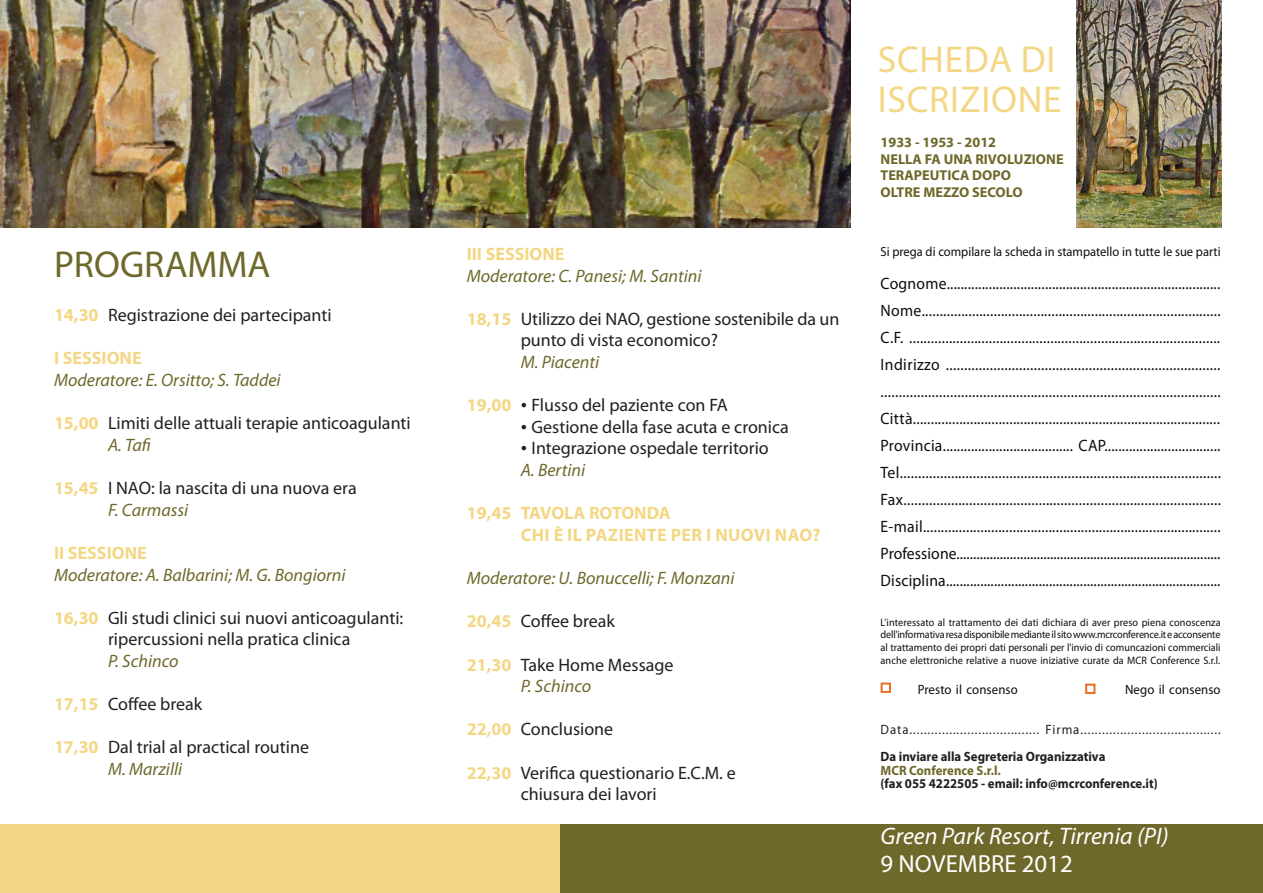
<style>
.page{position:relative;width:1263px;height:893px;background:#fff}
.page>*{position:absolute;margin:0;border:0;box-sizing:border-box;transform-origin:0 0}
.t1{font:37.5px "Myriad Pro";letter-spacing:.02em;color:#f4d785}
.t2{font:37.5px "Myriad Pro";color:#6f682b}
.t3{font:24.75px "Myriad Pro";color:#fff}
.t4{font:italic 24px "Myriad Pro";color:#fff}
.t5{font:18px/21.6px "Myriad Pro";color:#231f20}
.t6{font:italic 18px "Myriad Pro";color:#6f682b}
.t7{font:700 18px "Myriad Pro";color:#f4d785}
.t8{font:700 18px "Myriad Pro";letter-spacing:.02em;color:#f4d785}
.t9{font:16.5px "Myriad Pro";letter-spacing:.015em;color:#0b0f0e;scale:.95 1}
.t10{font:700 14.25px "Myriad Pro";color:#6f682b}
.t11{font:13.5px "Myriad Pro";letter-spacing:.075em;color:#231f20;scale:.95 1}
.t12{font:700 13.5px "Myriad Pro";color:#231f20;scale:.95 1}
.t13{font:13.5px "Myriad Pro";letter-spacing:.01em;color:#0b0f0e;scale:.95 1}
.t14{font:700 13.5px "Myriad Pro";color:#6f682b;scale:.95 1}
.t15{font:13.2px "Myriad Pro";color:#0b0f0e;scale:.95 1}
.t16{font:10.8px/12.9px "Myriad Pro";letter-spacing:.005em;color:#0b0f0e;text-align:justify;scale:.95 1}
.s1{font-weight:700;color:#f4d785}
.s2{font-family:"Times New Roman"}
</style>
<div class="page">
<div style="left:880px;top:682px;width:11px;height:11px;border:2px solid #e6732d"></div>
<div style="left:1085px;top:684px;width:10px;height:10px;border:2px solid #e6732d"></div>
<div style="left:0;top:825px;width:561px;height:68px;background:#f4d785"></div>
<div style="left:560px;top:825px;width:703px;height:68px;background:#6f682b"></div>
<img style="left:1077px;top:1px;width:145px;height:226px">
<img style="left:0;top:0;width:850px;height:227px">
<p class="t2" style="left:54px;top:241px;width:218px">PROGRAMMA</p>
<p class="t5" style="left:54px;top:304px;width:279px"><span class="s1">14,30</span> Registrazione dei partecipanti</p>
<p class="t7" style="left:54px;top:347px;width:89px">I SESSIONE</p>
<p class="t6" style="left:54px;top:369px;width:228px">Moderatore: E. Orsitto; S. Taddei</p>
<p class="t5" style="left:54px;top:412px;width:358px"><span class="s1">15,00</span> Limiti delle attuali terapie anticoagulanti</p>
<p class="t6" style="left:108px;top:434px;width:44px">A. Tafi</p>
<p class="t5" style="left:54px;top:477px;width:304px"><span class="s1">15,45</span> I NAO: la nascita di una nuova era</p>
<p class="t6" style="left:108px;top:498px;width:82px">F. Carmassi</p>
<p class="t7" style="left:54px;top:541px;width:94px">II SESSIONE</p>
<p class="t6" style="left:54px;top:563px;width:293px">Moderatore: A. Balbarini; M. G. Bongiorni</p>
<p class="t5" style="left:54px;top:607px;width:351px"><span class="s1">16,30</span> Gli studi clinici sui nuovi anticoagulanti:</p>
<p class="t5" style="left:108px;top:628px;width:244px">ripercussioni nella pratica clinica</p>
<p class="t6" style="left:108px;top:650px;width:72px">P. Schinco</p>
<p class="t5" style="left:54px;top:693px;width:150px"><span class="s1">17,15</span> Coffee break</p>
<p class="t5" style="left:54px;top:736px;width:257px"><span class="s1">17,30</span> Dal trial al practical routine</p>
<p class="t6" style="left:108px;top:758px;width:76px">M. Marzilli</p>
<p class="t7" style="left:467px;top:242px;width:99px">III SESSIONE</p>
<p class="t6" style="left:467px;top:264px;width:236px">Moderatore: C. Panesi; M. Santini</p>
<p class="t5" style="left:521px;top:308px;width:320px;text-indent:-54px"><span class="s1">18,15</span> Utilizzo dei NAO, gestione sostenibile da un punto di vista economico?</p>
<p class="t6" style="left:521px;top:351px;width:80px">M. Piacenti</p>
<p class="t5" style="left:467px;top:394px;width:263px"><span class="s1">19,00</span> <span class="s2">•</span> Flusso del paziente con FA</p>
<p class="t5" style="left:521px;top:416px;width:270px"><span class="s2">•</span> Gestione della fase acuta e cronica</p>
<p class="t5" style="left:521px;top:437px;width:250px"><span class="s2">•</span> Integrazione ospedale territorio</p>
<p class="t6" style="left:521px;top:459px;width:66px">A. Bertini</p>
<p class="t7" style="left:467px;top:501px;width:205px">19,45 TAVOLA ROTONDA</p>
<p class="t8" style="left:521px;top:523px;width:301px">CHI È IL PAZIENTE PER I NUOVI NAO?</p>
<p class="t6" style="left:467px;top:567px;width:269px">Moderatore: U. Bonuccelli; F. Monzani</p>
<p class="t5" style="left:467px;top:610px;width:150px"><span class="s1">20,45</span> Coffee break</p>
<p class="t5" style="left:467px;top:653px;width:208px"><span class="s1">21,30</span> Take Home Message</p>
<p class="t6" style="left:521px;top:675px;width:72px">P. Schinco</p>
<p class="t5" style="left:467px;top:718px;width:148px"><span class="s1">22,00</span> Conclusione</p>
<p class="t5" style="left:467px;top:761px;width:271px"><span class="s1">22,30</span> Verifica questionario E.C.M. e</p>
<p class="t5" style="left:521px;top:783px;width:138px">chiusura dei lavori</p>
<p class="t1" style="left:878px;top:36px;width:179px">SCHEDA DI</p>
<p class="t1" style="left:878px;top:76px;width:185px">ISCRIZIONE</p>
<p class="t10" style="left:880px;top:133px;width:117px">1933 - 1953 - 2012</p>
<p class="t10" style="left:880px;top:150px;width:185px">NELLA FA UNA RIVOLUZIONE</p>
<p class="t10" style="left:880px;top:166px;width:132px">TERAPEUTICA DOPO</p>
<p class="t10" style="left:880px;top:183px;width:144px">OLTRE MEZZO SECOLO</p>
<p class="t15" style="left:880px;top:243px;width:359px">Si prega di compilare la scheda in stampatello in tutte le sue parti</p>
<p class="t9" style="left:880px;top:273px;width:359px">Cognome..............................................................................</p>
<p class="t9" style="left:880px;top:300px;width:359px">Nome...................................................................................</p>
<p class="t9" style="left:880px;top:327px;width:359px">C.F. ......................................................................................</p>
<p class="t9" style="left:880px;top:354px;width:359px">Indirizzo ...........................................................................</p>
<p class="t9" style="left:880px;top:381px;width:359px">.............................................................................................</p>
<p class="t9" style="left:880px;top:408px;width:359px">Città......................................................................................</p>
<p class="t9" style="left:880px;top:435px;width:359px">Provincia..................................... CAP.................................</p>
<p class="t9" style="left:880px;top:462px;width:360px">Tel........................................................................................</p>
<p class="t9" style="left:880px;top:489px;width:360px">Fax.......................................................................................</p>
<p class="t9" style="left:880px;top:516px;width:359px">E-mail...................................................................................</p>
<p class="t9" style="left:880px;top:543px;width:359px">Professione...............................................................................</p>
<p class="t9" style="left:880px;top:570px;width:359px">Disciplina................................................................................</p>
<p class="t16" style="left:880px;top:615px;width:359px">L'interessato al trattamento dei dati dichiara di aver preso piena conoscenza dell'informativa resa disponibile mediante il sito www.mcrconference.it e acconsente al trattamento dei propri dati personali per l'invio di comuncazioni commerciali anche elettroniche relative a nuove iniziative curate da MCR Conference S.r.l.</p>
<p class="t13" style="left:918px;top:681px;width:107px">Presto il consenso</p>
<p class="t13" style="left:1125px;top:681px;width:102px">Nego il consenso</p>
<p class="t11" style="left:880px;top:722px;width:360px">Data.................................... Firma.......................................</p>
<p class="t12" style="left:880px;top:748px;width:238px">Da inviare alla Segreteria Organizzativa</p>
<p class="t14" style="left:880px;top:761px;width:128px">MCR Conference S.r.l.</p>
<p class="t12" style="left:880px;top:775px;width:293px">(fax 055 4222505 - email: info@mcrconference.it)</p>
<p class="t4" style="left:880px;top:821px;width:289px">Green Park Resort, Tirrenia (PI)</p>
<p class="t3" style="left:880px;top:849px;width:194px">9 NOVEMBRE 2012</p>
</div>
